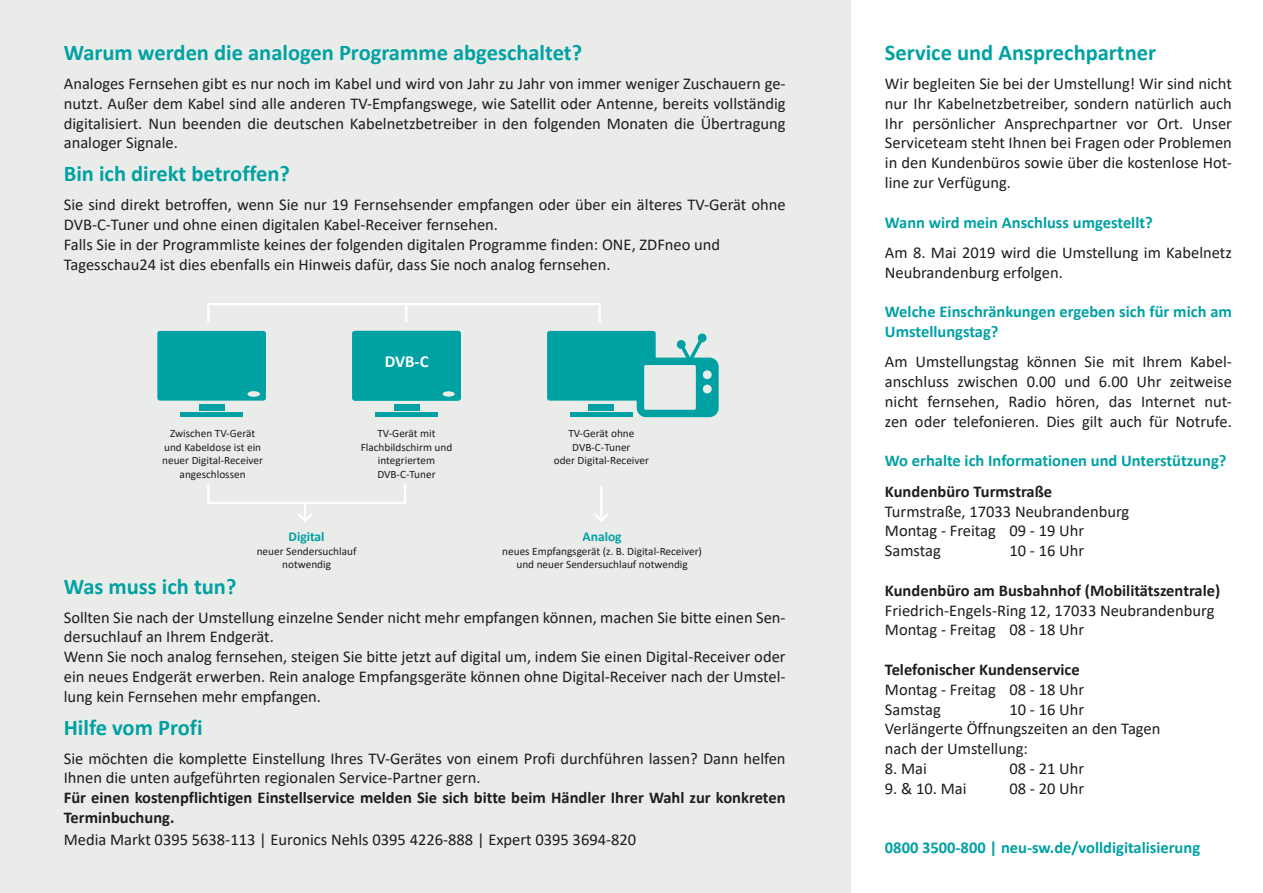
<style>
.page{position:relative;width:1263px;height:893px;background:#fff}
.page>*{position:absolute;margin:0;border:0;box-sizing:border-box;transform-origin:0 0}
.t1{font:700 22.5px "Calibri";color:#00a1a3}
.t2{font:700 16.8px "Calibri";color:#fff}
.t3{font:16.5px/19.8px "Calibri";color:#1d1d1b;text-align:justify}
.t4{font:700 16.5px/19.8px "Calibri";color:#1d1d1b}
.t5{font:700 16.5px/19.8px "Calibri";color:#00a1a3}
.t6{font:700 13.5px "Calibri";color:#00a1a3}
.t7{font:11.25px/13.5px "Calibri";color:#1d1d1b;text-align:center}
</style>
<div class="page">
<div style="left:0;top:0;width:850px;height:893px;background:#eaecea"></div>
<div style="left:157px;top:331px;width:109px;height:70px;background:#00a1a3"></div>
<div style="left:199px;top:404px;width:26px;height:6px;background:#03a1a3"></div>
<div style="left:180px;top:412px;width:63px;height:5px;background:#03a1a3"></div>
<div style="left:352px;top:331px;width:109px;height:70px;background:#00a1a3"></div>
<div style="left:393px;top:404px;width:26px;height:6px;background:#03a1a3"></div>
<div style="left:375px;top:412px;width:63px;height:5px;background:#03a1a3"></div>
<svg style="left:547px;top:331px;width:172px;height:86px"></svg>
<div style="left:207px;top:303px;width:394px;height:21px;border:2px solid #fff"></div>
<svg style="left:405px;top:304px;width:2px;height:19px"></svg>
<div style="left:207px;top:483px;width:199px;height:21px;border:2px solid #fff"></div>
<svg style="left:298px;top:504px;width:14px;height:18px"></svg>
<hr style="left:600px;top:486px;width:2px;height:35px;background:#fff">
<svg style="left:595px;top:514px;width:13px;height:8px"></svg>
<p class="t1" style="left:64px;top:37px;width:520px">Warum werden die analogen Programme abgeschaltet?</p>
<p class="t3" style="left:64px;top:73px;width:723px">Analoges Fernsehen gibt es nur noch im Kabel und wird von Jahr zu Jahr von immer weniger Zuschauern ge&shy;nutzt. Außer dem Kabel sind alle anderen TV-Empfangswege, wie Satellit oder Antenne, bereits vollständig digitalisiert. Nun beenden die deutschen Kabelnetzbetreiber in den folgenden Monaten die Übertragung analoger Signale.</p>
<p class="t1" style="left:64px;top:158px;width:228px">Bin ich direkt betroffen?</p>
<p class="t3" style="left:64px;top:194px;width:723px">Sie sind direkt betroffen, wenn Sie nur 19 Fernsehsender empfangen oder über ein älteres TV-Gerät ohne<br>DVB-C-Tuner und ohne einen digitalen Kabel-Receiver fernsehen.</p>
<p class="t3" style="left:64px;top:234px;width:658px">Falls Sie in der Programmliste keines der folgenden digitalen Programme finden: ONE, ZDFneo und</p>
<p class="t3" style="left:64px;top:254px;width:548px">Tagesschau24 ist dies ebenfalls ein Hinweis dafür, dass Sie noch analog fernsehen.</p>
<p class="t7" style="left:170px;top:426px;width:86px">Zwischen TV-Gerät</p>
<p class="t7" style="left:162px;top:440px;width:102px">und Kabeldose ist ein neuer Digital-Receiver angeschlossen</p>
<p class="t2" style="left:385px;top:350px;width:45px">DVB-C</p>
<p class="t7" style="left:377px;top:426px;width:60px">TV-Gerät mit</p>
<p class="t7" style="left:361px;top:440px;width:93px">Flachbildschirm und</p>
<p class="t7" style="left:378px;top:453px;width:59px">integriertem</p>
<p class="t7" style="left:377px;top:467px;width:60px">DVB-C-Tuner</p>
<p class="t6" style="left:289px;top:527px;width:38px">Digital</p>
<p class="t7" style="left:257px;top:544px;width:101px">neuer Sendersuchlauf</p>
<p class="t7" style="left:282px;top:558px;width:50px">notwendig</p>
<p class="t7" style="left:568px;top:426px;width:68px">TV-Gerät ohne</p>
<p class="t7" style="left:572px;top:440px;width:60px">DVB-C-Tuner</p>
<p class="t7" style="left:554px;top:453px;width:97px">oder Digital-Receiver</p>
<p class="t6" style="left:583px;top:527px;width:41px">Analog</p>
<p class="t7" style="left:502px;top:544px;width:201px">neues Empfangsgerät (z. B. Digital-Receiver)</p>
<p class="t7" style="left:516px;top:558px;width:173px">und neuer Sendersuchlauf notwendig</p>
<p class="t1" style="left:64px;top:570px;width:174px">Was muss ich tun?</p>
<p class="t3" style="left:64px;top:607px;width:723px">Sollten Sie nach der Umstellung einzelne Sender nicht mehr empfangen können, machen Sie bitte einen Sen&shy;dersuchlauf an Ihrem Endgerät.</p>
<p class="t3" style="left:64px;top:646px;width:723px">Wenn Sie noch analog fernsehen, steigen Sie bitte jetzt auf digital um, indem Sie einen Digital-Receiver oder ein neues Endgerät erwerben. Rein analoge Empfangsgeräte können ohne Digital-Receiver nach der Umstel&shy;lung kein Fernsehen mehr empfangen.</p>
<p class="t1" style="left:64px;top:711px;width:140px">Hilfe vom Profi</p>
<p class="t3" style="left:64px;top:748px;width:723px">Sie möchten die komplette Einstellung Ihres TV-Gerätes von einem Profi durchführen lassen? Dann helfen<br>Ihnen die unten aufgeführten regionalen Service-Partner gern.</p>
<p class="t4" style="left:64px;top:787px;width:723px">Für einen kostenpflichtigen Einstellservice melden Sie sich bitte beim Händler Ihrer Wahl zur konkreten<br>Terminbuchung.</p>
<p class="t3" style="left:64px;top:829px;width:574px">Media Markt 0395 5638-113 | Euronics Nehls 0395 4226-888 | Expert 0395 3694-820</p>
<p class="t1" style="left:885px;top:37px;width:273px">Service und Ansprechpartner</p>
<p class="t3" style="left:885px;top:73px;width:348px">Wir begleiten Sie bei der Umstellung! Wir sind nicht nur Ihr Kabelnetzbetreiber, sondern natürlich auch Ihr persönlicher Ansprechpartner vor Ort. Unser Serviceteam steht Ihnen bei Fragen oder Problemen in den Kundenbüros sowie über die kostenlose Hot&shy;line zur Verfügung.</p>
<p class="t5" style="left:885px;top:212px;width:269px">Wann wird mein Anschluss umgestellt?</p>
<p class="t3" style="left:885px;top:242px;width:348px">Am 8. Mai 2019 wird die Umstellung im Kabelnetz<br>Neubrandenburg erfolgen.</p>
<p class="t5" style="left:885px;top:302px;width:348px">Welche Einschränkungen ergeben sich für mich am<br>Umstellungstag?</p>
<p class="t3" style="left:885px;top:352px;width:348px">Am Umstellungstag können Sie mit Ihrem Kabel&shy;anschluss zwischen 0.00 und 6.00 Uhr zeitweise nicht fernsehen, Radio hören, das Internet nut&shy;zen oder telefonieren. Dies gilt auch für Notrufe.</p>
<p class="t5" style="left:885px;top:451px;width:343px">Wo erhalte ich Informationen und Unterstützung?</p>
<p class="t4" style="left:885px;top:481px;width:169px">Kundenbüro Turmstraße</p>
<p class="t3" style="left:885px;top:501px;width:246px">Turmstraße, 17033 Neubrandenburg</p>
<p class="t3" style="left:885px;top:521px;width:201px">Montag - Freitag 09 - 19 Uhr</p>
<p class="t3" style="left:885px;top:540px;width:57px">Samstag</p>
<p class="t3" style="left:1009px;top:540px;width:76px">10 - 16 Uhr</p>
<p class="t4" style="left:885px;top:580px;width:337px">Kundenbüro am Busbahnhof (Mobilitätszentrale)</p>
<p class="t3" style="left:885px;top:600px;width:331px">Friedrich-Engels-Ring 12, 17033 Neubrandenburg</p>
<p class="t3" style="left:885px;top:620px;width:201px">Montag - Freitag 08 - 18 Uhr</p>
<p class="t4" style="left:885px;top:659px;width:196px">Telefonischer Kundenservice</p>
<p class="t3" style="left:885px;top:679px;width:201px">Montag - Freitag 08 - 18 Uhr</p>
<p class="t3" style="left:885px;top:699px;width:57px">Samstag</p>
<p class="t3" style="left:1009px;top:699px;width:76px">10 - 16 Uhr</p>
<p class="t3" style="left:885px;top:719px;width:277px">Verlängerte Öffnungszeiten an den Tagen</p>
<p class="t3" style="left:885px;top:738px;width:144px">nach der Umstellung:</p>
<p class="t3" style="left:885px;top:758px;width:44px">8. Mai</p>
<p class="t3" style="left:1009px;top:758px;width:76px">08 - 21 Uhr</p>
<p class="t3" style="left:885px;top:778px;width:83px">9. &amp; 10. Mai</p>
<p class="t3" style="left:1009px;top:778px;width:76px">08 - 20 Uhr</p>
<p class="t5" style="left:885px;top:838px;width:317px">0800 3500-800 | neu-sw.de/volldigitalisierung</p>
</div>
